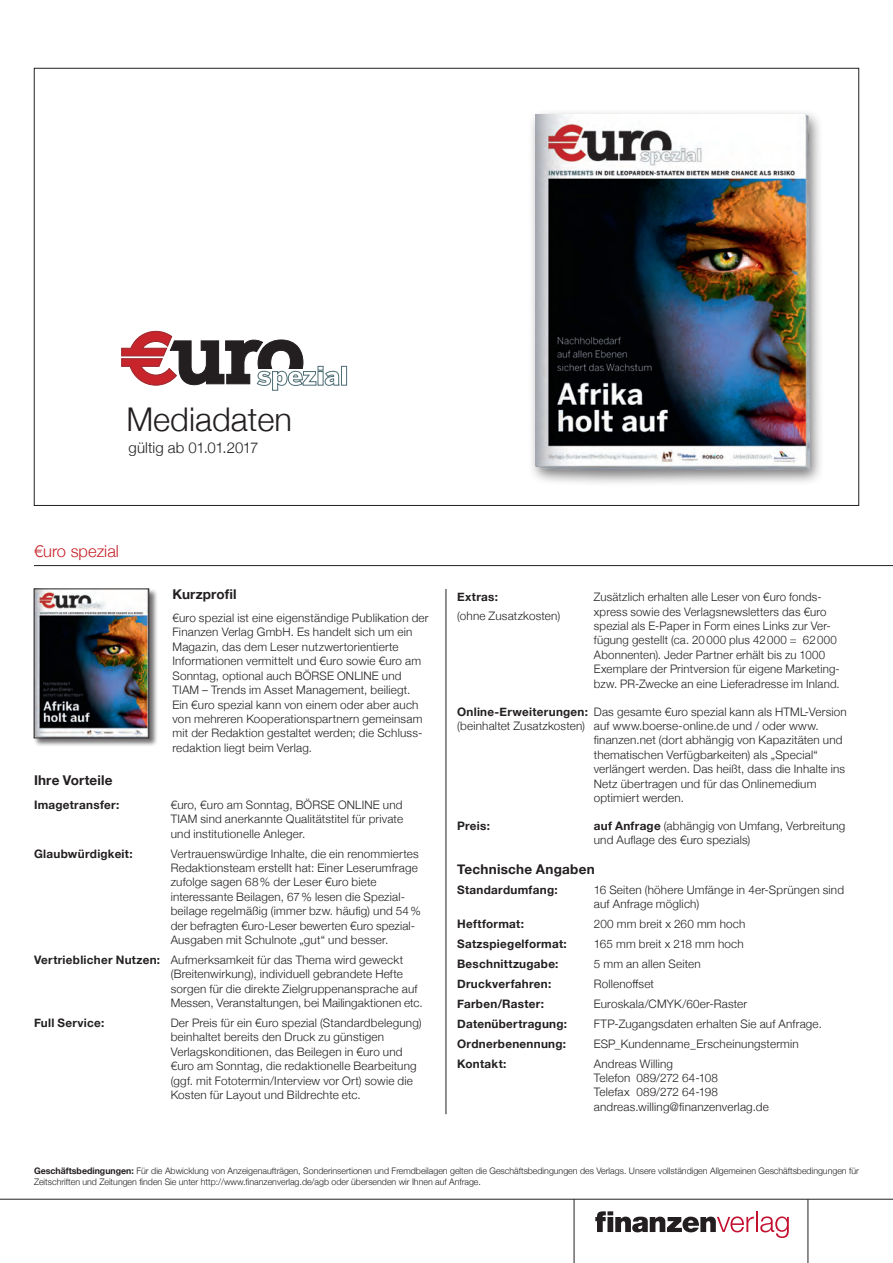
<style>
.page{position:relative;width:893px;height:1263px;background:#fff}
.page>*{position:absolute;margin:0;border:0;box-sizing:border-box;transform-origin:0 0}
.t1{font:300 32.7px "Helvetica Neue";color:#231f20}
.t2{font:300 16.5px "Helvetica Neue";color:#c8242b}
.t3{font:300 15px "Helvetica Neue";letter-spacing:-.005em;color:#231f20}
.helv_9_10{font:700 13.5px "Helvetica Neue";letter-spacing:.015em;color:#231f20}
.flies{font:300 11.7px/14.4px "Helvetica Neue";letter-spacing:.015em;color:#231f20}
.Tabelle_7_8_bold{font:700 11.7px "Helvetica Neue";letter-spacing:.025em;color:#231f20}
.test{font:300 11.7px/14.4px "Helvetica Neue";letter-spacing:.015em;color:#231f20}
.helv_9_10-2{font:300 11.7px/14.4px "Helvetica Neue";letter-spacing:.015em;color:#231f20}
.Tabelle_7_8_bold-2{font:300 11.7px/14.4px "Helvetica Neue";letter-spacing:.015em;color:#231f20}
.Tabelle_7_5_bold{font:700 11.7px "Helvetica Neue";letter-spacing:.025em;color:#231f20}
.helv_9_10-3{font:700 11.7px "Helvetica Neue";letter-spacing:.025em;color:#231f20}
.t4{font:300 9px/10.8px "Helvetica Neue";color:#231f20}
.s1{font-weight:700}
</style>
<div class="page">
<hr style="left:0;top:1199px;width:893px;height:1px;background:#231f20">
<hr style="left:574px;top:1199px;width:1px;height:64px;background:#231f20">
<hr style="left:808px;top:1199px;width:1px;height:64px;background:#231f20">
<hr style="left:34px;top:565px;width:859px;height:1px;background:#231f20">
<svg style="left:595px;top:1211px;width:159px;height:21px"></svg>
<hr style="left:756px;top:1211px;width:2px;height:21px;background:#c3102f">
<svg style="left:760px;top:1216px;width:29px;height:22px"></svg>
<hr style="left:446px;top:589px;width:1px;height:525px;background:#231f20">
<div style="left:34px;top:588px;width:124px;height:159px;background:#231f20;opacity:.65"></div>
<img style="left:36px;top:591px;width:111px;height:145px">
<div style="left:34px;top:589px;width:115px;height:149px;border:1px solid #231f20"></div>
<svg style="left:347px;top:369px;width:1px;height:17px"></svg>
<svg style="left:121px;top:331px;width:226px;height:59px"></svg>
<div style="left:528px;top:109px;width:297px;height:377px;background:#231f20;opacity:.6"></div>
<img style="left:536px;top:115px;width:273px;height:354px">
<p class="t1" style="left:126px;top:393px;width:167px">Mediadaten</p>
<p class="t3" style="left:129px;top:435px;width:131px">gültig ab 01.01.2017</p>
<p class="t2" style="left:34px;top:538px;width:86px">€uro spezial</p>
<p class="helv_9_10" style="left:173px;top:584px;width:66px">Kurzprofil</p>
<p class="flies" style="left:173px;top:610px;width:258px">€uro spezial ist eine eigenständige Publikation der Finanzen Verlag GmbH. Es handelt sich um ein Magazin, das dem Leser nutzwertorientierte Informationen vermittelt und €uro sowie €uro am Sonntag, optional auch BÖRSE ONLINE und TIAM – Trends im Asset Management, beiliegt.<br>Ein €uro spezial kann von einem oder aber auch von mehreren Kooperationspartnern gemeinsam mit der Redaktion gestaltet werden; die Schluss&shy;redaktion liegt beim Verlag.</p>
<p class="helv_9_10" style="left:34px;top:769px;width:80px">Ihre Vorteile</p>
<p class="Tabelle_7_8_bold" style="left:34px;top:796px;width:87px">Imagetransfer:</p>
<p class="flies" style="left:171px;top:797px;width:234px;text-align:justify">€uro, €uro am Sonntag, BÖRSE ONLINE und TIAM sind anerkannte Qualitätstitel für private und institutionelle Anleger.</p>
<p class="Tabelle_7_8_bold" style="left:34px;top:844px;width:100px">Glaubwürdigkeit:</p>
<p class="flies" style="left:171px;top:846px;width:252px">Vertrauenswürdige Inhalte, die ein renommiertes Redaktionsteam erstellt hat: Einer Leserumfrage zufolge sagen 68% der Leser €uro biete interessante Beilagen, 67% lesen die Spezial&shy;beilage regelmäßig (immer bzw. häufig) und 54% der befragten €uro-Leser bewerten €uro spezial-Ausgaben mit Schulnote „gut“ und besser.</p>
<p class="Tabelle_7_8_bold" style="left:34px;top:951px;width:128px">Vertrieblicher Nutzen:</p>
<p class="flies" style="left:171px;top:952px;width:253px">Aufmerksamkeit für das Thema wird geweckt (Breitenwirkung), individuell gebrandete Hefte sorgen für die direkte Zielgruppenansprache auf Messen, Veranstaltungen, bei Mailingaktionen etc.</p>
<p class="Tabelle_7_8_bold" style="left:34px;top:1014px;width:72px">Full Service:</p>
<p class="flies" style="left:171px;top:1015px;width:252px">Der Preis für ein €uro spezial (Standardbelegung) beinhaltet bereits den Druck zu günstigen Verlagskonditionen, das Beilegen in €uro und €uro am Sonntag, die redaktionelle Bearbeitung (ggf. mit Fototermin/Interview vor Ort) sowie die Kosten für Layout und Bildrechte etc.</p>
<p class="Tabelle_7_8_bold" style="left:457px;top:588px;width:42px">Extras:</p>
<p class="flies" style="left:457px;top:608px;width:105px">(ohne Zusatzkosten)</p>
<p class="flies" style="left:594px;top:589px;width:247px">Zusätzlich erhalten alle Leser von €uro fonds&shy;xpress sowie des Verlagsnewsletters das €uro spezial als E-Paper in Form eines Links zur Ver&shy;fügung gestellt (ca. 20000 plus 42000 = 62000<br>Abonnenten). Jeder Partner erhält bis zu 1000<br>Exemplare der Printversion für eigene Marketing&shy;bzw. PR-Zwecke an eine Lieferadresse im Inland.</p>
<p class="Tabelle_7_8_bold-2" style="left:457px;top:704px;width:132px"><span class="s1">Online-Erweiterungen: </span>(beinhaltet Zusatzkosten)</p>
<p class="flies" style="left:594px;top:703px;width:255px">Das gesamte €uro spezial kann als HTML-Version auf www.boerse-online.de und / oder www. finanzen.net (dort abhängig von Kapazitäten und thematischen Verfügbarkeiten) als „Special“ verlängert werden. Das heißt, dass die Inhalte ins Netz übertragen und für das Onlinemedium optimiert werden.</p>
<p class="helv_9_10-3" style="left:457px;top:817px;width:34px">Preis:</p>
<p class="helv_9_10-2" style="left:594px;top:818px;width:253px"><span class="s1">auf Anfrage</span> (abhängig von Umfang, Verbreitung und Auflage des €uro spezials)</p>
<p class="helv_9_10" style="left:457px;top:859px;width:139px">Technische Angaben</p>
<p class="Tabelle_7_5_bold" style="left:457px;top:881px;width:102px">Standardumfang:</p>
<p class="test" style="left:594px;top:882px;width:252px">16 Seiten (höhere Umfänge in 4er-Sprüngen sind auf Anfrage möglich)</p>
<p class="Tabelle_7_8_bold" style="left:457px;top:915px;width:68px">Heftformat:</p>
<p class="flies" style="left:594px;top:916px;width:153px">200 mm breit x 260 mm hoch</p>
<p class="Tabelle_7_8_bold" style="left:457px;top:935px;width:111px">Satzspiegelformat:</p>
<p class="flies" style="left:594px;top:936px;width:151px">165 mm breit x 218 mm hoch</p>
<p class="Tabelle_7_8_bold" style="left:457px;top:955px;width:103px">Beschnittzugabe:</p>
<p class="flies" style="left:594px;top:956px;width:108px">5 mm an allen Seiten</p>
<p class="Tabelle_7_8_bold" style="left:457px;top:975px;width:96px">Druckverfahren:</p>
<p class="flies" style="left:594px;top:976px;width:62px">Rollenoffset</p>
<p class="Tabelle_7_8_bold" style="left:457px;top:994px;width:88px">Farben/Raster:</p>
<p class="flies" style="left:594px;top:996px;width:155px">Euroskala/CMYK/60er-Raster</p>
<p class="Tabelle_7_8_bold" style="left:457px;top:1014px;width:111px">Datenübertragung:</p>
<p class="flies" style="left:594px;top:1016px;width:230px">FTP-Zugangsdaten erhalten Sie auf Anfrage.</p>
<p class="Tabelle_7_8_bold" style="left:457px;top:1034px;width:110px">Ordnerbenennung:</p>
<p class="flies" style="left:594px;top:1036px;width:206px">ESP_Kundenname_Erscheinungstermin</p>
<p class="Tabelle_7_8_bold" style="left:457px;top:1054px;width:51px">Kontakt:</p>
<p class="test" style="left:594px;top:1055px;width:81px">Andreas Willing</p>
<p class="test" style="left:594px;top:1070px;width:126px">Telefon 089/272 64-108</p>
<p class="test" style="left:594px;top:1084px;width:126px">Telefax 089/272 64-198</p>
<p class="test" style="left:594px;top:1099px;width:177px">andreas.willing@finanzenverlag.de</p>
<p class="t4" style="left:34px;top:1165px;width:826px"><span class="s1">Geschäftsbedingungen:</span> Für die Abwicklung von Anzeigenaufträgen, Sonderinsertionen und Fremdbeilagen gelten die Geschäftsbedingungen des Verlags. Unsere vollständigen Allgemeinen Geschäftsbedingungen für<br>Zeitschriften und Zeitungen finden Sie unter http://www.finanzenverlag.de/agb oder übersenden wir Ihnen auf Anfrage.</p>
</div>
